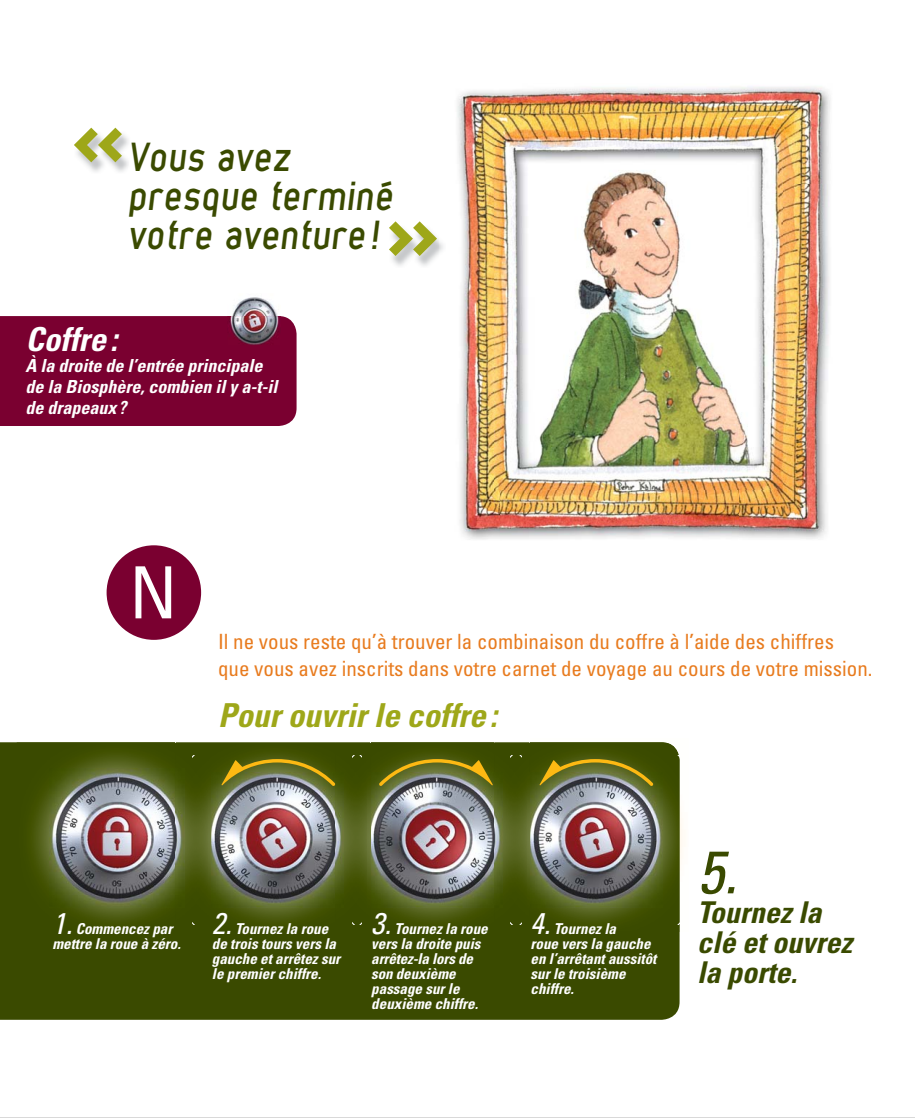
<style>
.page{position:relative;width:915px;height:1118px;background:#fff}
.page>*{position:absolute;margin:0;border:0;box-sizing:border-box;transform-origin:0 0}
.t1{font:condensed 72px "Univers";color:#fff}
.t2{font:italic condensed 60px "Univers";color:#3a4a00}
.t3{font:500 36px/39px "Blys";color:#3a4a00}
.t4{font:italic 700 condensed 33px "Univers";color:#9ea719}
.t5{font:italic 700 condensed 33px "Univers";color:#fff}
.t6{font:italic 700 condensed 30px/30px "Univers";color:#3a4a00}
.t7{font:condensed 21px/27px "Univers";color:#e87b1e}
.t8{font:italic 700 condensed 18px/21px "Univers";color:#fff}
.t9{font:italic 700 condensed 15px/15px "Univers";color:#fff}
.s1{font-weight:400;font-size:30px}
</style>
<div class="page">
<img style="left:0;top:87px;width:830px;height:933px">
<h3 class="t3" style="left:127px;top:141px;width:271px">Vous avez presque terminé votre aventure !</h3>
<h3 class="t5" style="left:25px;top:327px;width:94px">Coffre :</h3>
<p class="t8" style="left:25px;top:357px;width:253px">À la droite de l’entrée principale de la Biosphère, combien il y a-t-il de drapeaux ?</p>
<h1 class="t1" style="left:129px;top:566px;width:50px">N</h1>
<h3 class="t7" style="left:218px;top:629px;width:656px">Il ne vous reste qu’à trouver la combinaison du coffre à l’aide des chiffres<br>que vous avez inscrits dans votre carnet de voyage au cours de votre mission.</h3>
<h3 class="t4" style="left:218px;top:703px;width:281px">Pour ouvrir le coffre :</h3>
<p class="t9" style="left:52px;top:922px;width:130px"><span class="s1">1.</span> Commencez par mettre la roue à zéro.</p>
<p class="t9" style="left:212px;top:922px;width:130px"><span class="s1">2.</span> Tournez la roue de trois tours vers la gauche et arrêtez sur le premier chiffre.</p>
<p class="t9" style="left:371px;top:922px;width:118px"><span class="s1">3.</span> Tournez la roue vers la droite puis arrêtez-la lors de son deuxième passage sur le deuxième chiffre.</p>
<p class="t9" style="left:530px;top:922px;width:127px"><span class="s1">4.</span> Tournez la<br>roue vers la gauche en l’arrêtant aussitôt sur le troisième chiffre.</p>
<h2 class="t2" style="left:697px;top:850px;width:41px">5.</h2>
<h3 class="t6" style="left:697px;top:900px;width:156px">Tournez la clé et ouvrez la porte.</h3>
</div>
